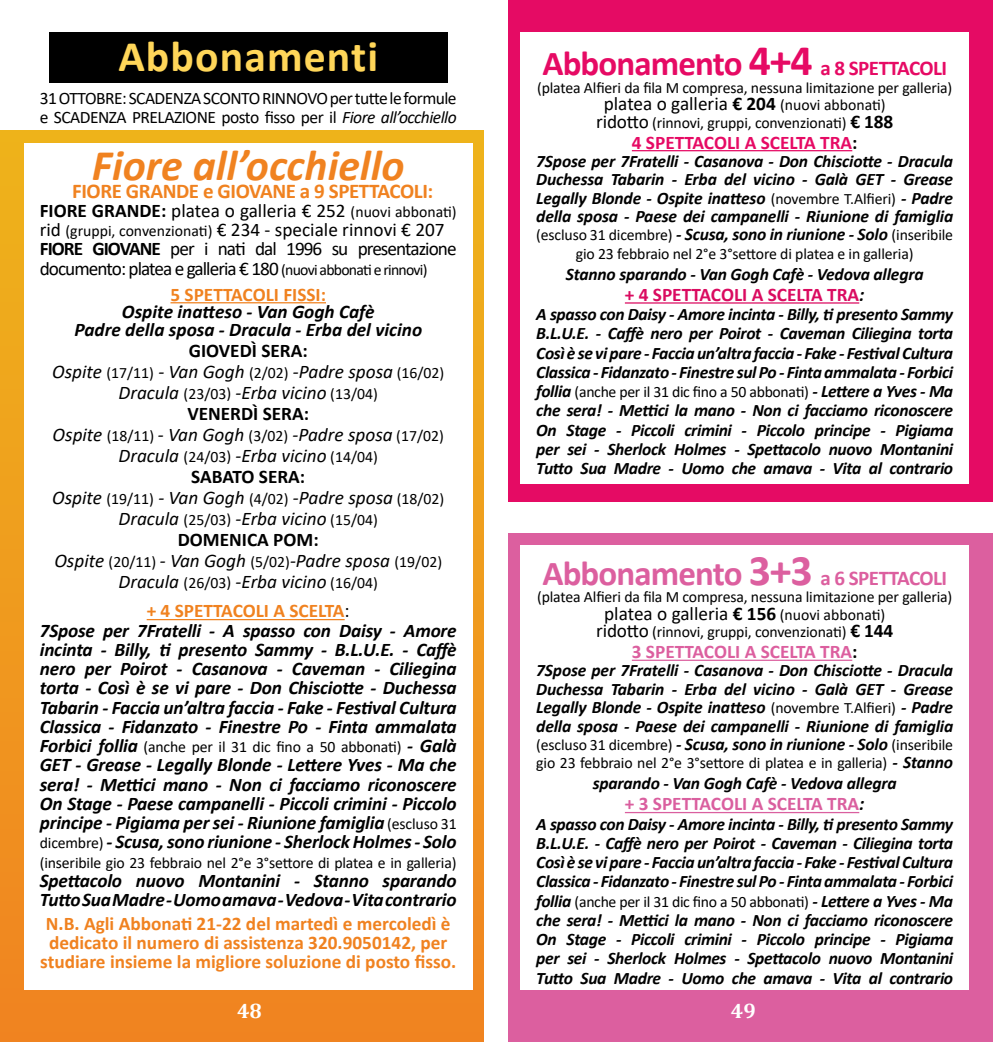
<style>
.page{position:relative;width:993px;height:1042px;background:#fff}
.page>*{position:absolute;margin:0;border:0;box-sizing:border-box;transform-origin:0 0}
.t1{font:italic 700 43.75px "Calibri";color:#f08220}
.t2{font:700 43.75px "Calibri";letter-spacing:.025em;color:#ffd659}
.t3{font:700 21px "Calibri";letter-spacing:-.02em;color:#f08220}
.t4{font:700 21px "Calibri";letter-spacing:-.025em;color:#e60a64}
.t5{font:700 21px "Calibri";letter-spacing:-.025em;color:#dc5f9f}
.t6{font:700 21px "Cambria";color:#fff}
.t7{font:italic 700 19.25px/19.2px "Calibri";letter-spacing:-.01em;color:#000;text-align:center}
.t8{font:italic 19.25px/21px "Calibri";color:#000;text-align:center}
.t9{font:19.25px/19.2px "Calibri";letter-spacing:-.05em;color:#000}
.t10{font:700 19.25px/19.2px "Calibri";color:#f08220;text-align:center}
.t11{font:19.25px "Calibri";letter-spacing:-.01em;color:#000}
.t12{font:700 19.25px "Calibri";color:#da0b60}
.t13{font:700 19.25px "Calibri";color:#da5f9f}
.t14{font:700 19.25px "Calibri";color:#e60a64}
.t15{font:700 19.25px "Calibri";color:#dc5f9f}
.t16{font:italic 700 17.5px/19.2px "Calibri";letter-spacing:-.02em;color:#000;text-align:justify}
.t17{font:17.5px/19.2px "Calibri";letter-spacing:-.03em;color:#000}
.t18{font:15.75px/18.4px "Calibri";letter-spacing:-.01em;color:#000;text-align:center}
.s1{font-size:35px}
.s2{font-size:43.75px}
.s3{font-weight:700}
.s4{font-size:15.75px}
.s5{font-size:19.25px}
.s6{font-weight:700;font-size:19.25px}
.s7{color:#000}
.s8{font-weight:400;font-style:normal;font-size:15.75px}
.s9{font-weight:700;font-style:italic;font-size:17.5px}
.s10{font-style:italic;color:#000}
.s11{font-style:italic}
.s12{font-weight:700;font-style:normal}
.s13{font-style:normal;font-size:15.75px}
.s14{font-style:normal;color:#f08220}
.s15{font-weight:400;font-style:normal}
.s16{font-weight:700;font-style:italic;font-size:19.25px}
</style>
<div class="page">
<svg style="left:0;top:131px;width:484px;height:911px"></svg>
<div style="left:24px;top:143px;width:448px;height:847px;background:#fff"></div>
<div style="left:496px;top:534px;width:496px;height:508px;background:#dc5f9f"></div>
<hr style="left:170px;top:302px;width:156px;height:1px;background:#f08220">
<hr style="left:147px;top:619px;width:197px;height:1px;background:#f08220">
<div style="left:496px;top:0;width:496px;height:501px;background:#e50b64"></div>
<div style="left:520px;top:33px;width:448px;height:451px;background:#fff"></div>
<div style="left:520px;top:546px;width:448px;height:444px;background:#fff"></div>
<hr style="left:631px;top:150px;width:221px;height:1px;background:#e60a64">
<hr style="left:624px;top:302px;width:235px;height:2px;background:#da0b60">
<hr style="left:631px;top:659px;width:221px;height:2px;background:#dc5f9f">
<hr style="left:624px;top:812px;width:235px;height:1px;background:#da5f9f">
<div style="left:484px;top:0;width:24px;height:1042px;background:#fff"></div>
<div style="left:49px;top:33px;width:398px;height:50px;background:#000"></div>
<h1 class="t2" style="left:118px;top:25px;width:261px">Abbonamenti</h1>
<p class="t4" style="left:542px;top:53px;width:406px"><span class="s1">Abbonamento</span> <span class="s2">4+4</span> a 8 SPETTACOLI</p>
<p class="t18" style="left:537px;top:78px;width:416px">(platea Alfieri da fila M compresa, nessuna limitazione per galleria)</p>
<p class="t11" style="left:603px;top:90px;width:283px">platea o galleria <span class="s3">€ 204</span> <span class="s4">(nuovi abbonati)</span></p>
<p class="t18" style="left:596px;top:113px;width:298px"><span class="s5">ridotto</span> (rinnovi, gruppi, convenzionati) <span class="s6">€ 188</span></p>
<p class="t14" style="left:631px;top:128px;width:227px">4 SPETTACOLI A SCELTA TRA<span class="s7">:</span></p>
<p class="t16" style="left:536px;top:151px;width:418px;line-height:18.4px">7Spose per 7Fratelli - Casanova - Don Chisciotte - Dracula Duchessa Tabarin - Erba del vicino - Galà GET - Grease Legally Blonde - Ospite inatteso <span class="s8">(novembre T.Alfieri)</span> - Padre della sposa - Paese dei campanelli - Riunione di famiglia</p>
<p class="t18" style="left:536px;top:226px;width:418px">(escluso 31 dicembre) <span class="s9">- Scusa, sono in riunione - Solo</span> (inseribile gio 23 febbraio nel 2°e 3°settore di platea e in galleria)</p>
<p class="t16" style="left:565px;top:264px;width:359px">Stanno sparando - Van Gogh Cafè - Vedova allegra</p>
<p class="t12" style="left:624px;top:281px;width:241px">+ 4 SPETTACOLI A SCELTA TRA<span class="s10">:</span></p>
<p class="t16" style="left:536px;top:304px;width:418px">A spasso con Daisy - Amore incinta - Billy, ti presento Sammy B.L.U.E. - Caffè nero per Poirot - Caveman Ciliegina torta Così è se vi pare - Faccia un’altra faccia - Fake - Festival Cultura Classica - Fidanzato - Finestre sul Po - Finta ammalata - Forbici</p>
<p class="t18" style="left:536px;top:382px;width:418px"><span class="s9">follia</span> (anche per il 31 dic fino a 50 abbonati) <span class="s9">- Lettere a Yves - Ma</span></p>
<p class="t16" style="left:536px;top:400px;width:418px">che sera! - Mettici la mano - Non ci facciamo riconoscere On Stage - Piccoli crimini - Piccolo principe - Pigiama per sei - Sherlock Holmes - Spettacolo nuovo Montanini Tutto Sua Madre - Uomo che amava - Vita al contrario</p>
<p class="t17" style="left:40px;top:88px;width:418px">31 OTTOBRE: SCADENZA SCONTO RINNOVO per tutte le formule e SCADENZA PRELAZIONE posto fisso per il <span class="s11">Fiore all’occhiello</span></p>
<h1 class="t1" style="left:92px;top:135px;width:314px">Fiore all’occhiello</h1>
<p class="t3" style="left:72px;top:176px;width:362px">FIORE GRANDE e GIOVANE a 9 SPETTACOLI:</p>
<p class="t9" style="left:40px;top:200px;width:418px"><span class="s3">FIORE GRANDE:</span> platea o galleria € 252 <span class="s4">(nuovi abbonati) </span>rid <span class="s4">(gruppi, convenzionati)</span> € 234 - speciale rinnovi € 207<br><span class="s3">FIORE GIOVANE</span> per i nati dal 1996 su presentazione documento: platea e galleria € 180 <span class="s4">(nuovi abbonati e rinnovi)</span></p>
<p class="t10" style="left:170px;top:284px;width:157px">5 SPETTACOLI FISSI:</p>
<p class="t7" style="left:74px;top:302px;width:349px;line-height:17.5px">Ospite inatteso - Van Gogh Cafè<br>Padre della sposa - Dracula - Erba del vicino</p>
<p class="t8" style="left:52px;top:339px;width:393px"><span class="s12">GIOVEDÌ SERA:<br></span>Ospite <span class="s13">(17/11)</span> - Van Gogh <span class="s13">(2/02)</span> -Padre sposa <span class="s13">(16/02)<br></span>Dracula <span class="s13">(23/03)</span> -Erba vicino <span class="s13">(13/04)<br></span><span class="s12">VENERDÌ SERA:<br></span>Ospite <span class="s13">(18/11)</span> - Van Gogh <span class="s13">(3/02)</span> -Padre sposa <span class="s13">(17/02)<br></span>Dracula <span class="s13">(24/03)</span> -Erba vicino <span class="s13">(14/04)<br></span><span class="s12">SABATO SERA:<br></span>Ospite <span class="s13">(19/11)</span> - Van Gogh <span class="s13">(4/02)</span> -Padre sposa <span class="s13">(18/02)<br></span>Dracula <span class="s13">(25/03)</span> -Erba vicino <span class="s13">(15/04)<br></span><span class="s12">DOMENICA POM:<br></span>Ospite <span class="s13">(20/11)</span> - Van Gogh <span class="s13">(5/02)</span>-Padre sposa <span class="s13">(19/02)<br></span>Dracula <span class="s13">(26/03)</span> -Erba vicino <span class="s13">(16/04)</span></p>
<p class="t7" style="left:40px;top:601px;width:418px"><span class="s14">+ 4 SPETTACOLI A SCELTA</span><span class="s15">:<br></span>7Spose per 7Fratelli - A spasso con Daisy - Amore incinta - Billy, ti presento Sammy - B.L.U.E. - Caffè nero per Poirot - Casanova - Caveman - Ciliegina torta - Così è se vi pare - Don Chisciotte - Duchessa Tabarin - Faccia un’altra faccia - Fake - Festival Cultura Classica - Fidanzato - Finestre Po - Finta ammalata</p>
<p class="t18" style="left:40px;top:737px;width:418px"><span class="s16">Forbici follia</span> (anche per il 31 dic fino a 50 abbonati) <span class="s16">- Galà</span></p>
<p class="t7" style="left:40px;top:755px;width:418px;text-align:justify">GET - Grease - Legally Blonde - Lettere Yves - Ma che sera! - Mettici mano - Non ci facciamo riconoscere On Stage - Paese campanelli - Piccoli crimini - Piccolo principe - Pigiama per sei - Riunione famiglia <span class="s8">(escluso 31 dicembre)</span> - Scusa, sono riunione - Sherlock Holmes - Solo</p>
<p class="t18" style="left:40px;top:853px;width:418px">(inseribile gio 23 febbraio nel 2°e 3°settore di platea e in galleria)</p>
<p class="t7" style="left:40px;top:870px;width:418px;text-align:left">Spettacolo nuovo Montanini - Stanno sparando<br>Tutto Sua Madre - Uomo amava - Vedova - Vita contrario</p>
<p class="t5" style="left:542px;top:563px;width:406px"><span class="s1">Abbonamento</span> <span class="s2">3+3</span> a 6 SPETTACOLI</p>
<p class="t18" style="left:537px;top:587px;width:416px">(platea Alfieri da fila M compresa, nessuna limitazione per galleria)</p>
<p class="t11" style="left:604px;top:600px;width:282px">platea o galleria <span class="s3">€ 156</span> <span class="s4">(nuovi abbonati)</span></p>
<p class="t18" style="left:596px;top:622px;width:298px"><span class="s5">ridotto</span> (rinnovi, gruppi, convenzionati) <span class="s6">€ 144</span></p>
<p class="t15" style="left:631px;top:638px;width:227px">3 SPETTACOLI A SCELTA TRA<span class="s7">:</span></p>
<p class="t16" style="left:536px;top:661px;width:418px;line-height:18.4px">7Spose per 7Fratelli - Casanova - Don Chisciotte - Dracula Duchessa Tabarin - Erba del vicino - Galà GET - Grease Legally Blonde - Ospite inatteso <span class="s8">(novembre T.Alfieri)</span> - Padre della sposa - Paese dei campanelli - Riunione di famiglia</p>
<p class="t18" style="left:536px;top:735px;width:418px;text-align:left">(escluso 31 dicembre) <span class="s9">- Scusa, sono in riunione - Solo</span> (inseribile gio 23 febbraio nel 2°e 3°settore di platea e in galleria) <span class="s9">- Stanno</span></p>
<p class="t16" style="left:592px;top:773px;width:305px">sparando - Van Gogh Cafè - Vedova allegra</p>
<p class="t13" style="left:624px;top:790px;width:241px">+ 3 SPETTACOLI A SCELTA TRA<span class="s10">:</span></p>
<p class="t16" style="left:536px;top:813px;width:418px">A spasso con Daisy - Amore incinta - Billy, ti presento Sammy B.L.U.E. - Caffè nero per Poirot - Caveman - Ciliegina torta Così è se vi pare - Faccia un’altra faccia - Fake - Festival Cultura Classica - Fidanzato - Finestre sul Po - Finta ammalata - Forbici</p>
<p class="t18" style="left:536px;top:892px;width:418px"><span class="s9">follia</span> (anche per il 31 dic fino a 50 abbonati) <span class="s9">- Lettere a Yves - Ma</span></p>
<p class="t16" style="left:536px;top:910px;width:418px">che sera! - Mettici la mano - Non ci facciamo riconoscere On Stage - Piccoli crimini - Piccolo principe - Pigiama per sei - Sherlock Holmes - Spettacolo nuovo Montanini Tutto Sua Madre - Uomo che amava - Vita al contrario</p>
<p class="t10" style="left:40px;top:913px;width:417px">N.B. Agli Abbonati 21-22 del martedì e mercoledì è dedicato il numero di assistenza 320.9050142, per studiare insieme la migliore soluzione di posto fisso.</p>
<p class="t6" style="left:237px;top:995px;width:26px">48</p>
<p class="t6" style="left:730px;top:995px;width:26px">49</p>
</div>
